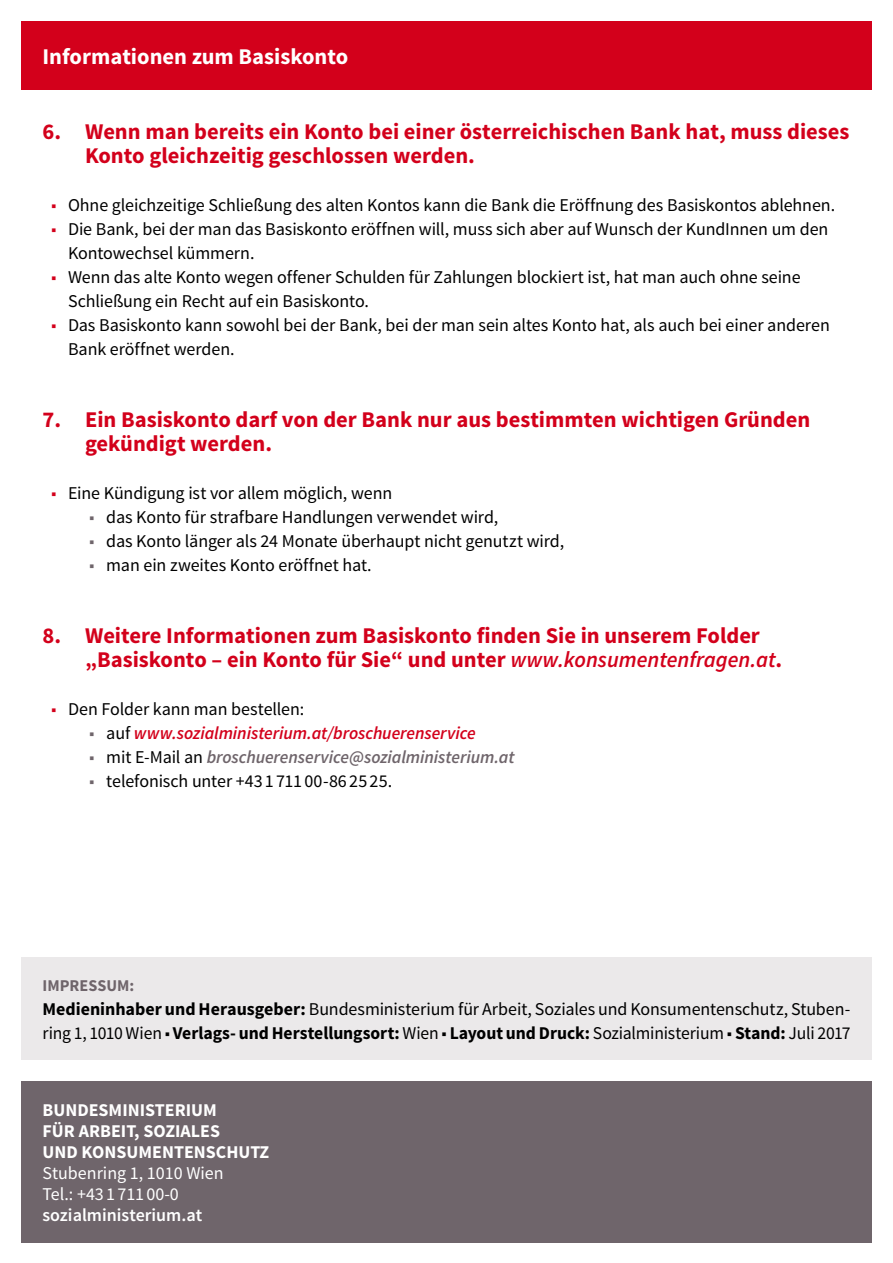
<style>
.page{position:relative;width:893px;height:1263px;background:#fff}
.page>*{position:absolute;margin:0;border:0;box-sizing:border-box;transform-origin:0 0}
.t1{font:700 22.5px/24px "Source Sans Pro";color:#d3001b}
.t2{font:700 22.5px "Source Sans Pro";color:#fff}
.Fliesstext_Impressum{font:18px/24px "Source Sans Pro";letter-spacing:-.005em;color:#000}
.BMASK{font:700 18px/21px "Source Sans Pro";color:#fff}
.t3{font:italic 600 18px "Source Sans Pro";letter-spacing:-.005em;color:#6f656b}
.t4{font:italic 600 18px "Source Sans Pro";letter-spacing:-.005em;color:#d3001b}
.Tel_Adresse{font:18px "Source Sans Pro";color:#fff}
.URL{font:600 18px "Source Sans Pro";color:#fff}
.Impressum{font:700 16.5px "Source Sans Pro";letter-spacing:.005em;color:#6f656b}
.s1{color:#d3001b}
.s2{color:#6f656b}
.s3{font-weight:600;font-style:italic}
.s4{font-weight:400;font-style:normal;color:#6f656b}
.s5{font-weight:400;font-style:normal;color:#000}
.s6{font-weight:400;font-style:normal}
.s7{font-weight:700}
</style>
<div class="page">
<div style="left:21px;top:1081px;width:851px;height:162px;background:#6f656b"></div>
<div style="left:21px;top:957px;width:851px;height:103px;background:#ebe9ea"></div>
<div style="left:21px;top:21px;width:851px;height:68px;background:#d3001b"></div>
<p class="t2" style="left:43px;top:42px;width:307px">Informationen zum Basiskonto</p>
<p class="t1" style="left:85px;top:120px;width:766px;text-indent:-43px">6. Wenn man bereits ein Konto bei einer österreichischen Bank hat, muss dieses<br>Konto gleichzeitig geschlossen werden.</p>
<p class="Fliesstext_Impressum" style="left:51px;top:193px;width:786px"><span class="s1">■</span> Ohne gleichzeitige Schließung des alten Kontos kann die Bank die Eröffnung des Basiskontos ablehnen.</p>
<p class="Fliesstext_Impressum" style="left:68px;top:217px;width:762px;text-indent:-17px"><span class="s1">■</span> Die Bank, bei der man das Basiskonto eröffnen will, muss sich aber auf Wunsch der KundInnen um den<br>Kontowechsel kümmern.</p>
<p class="Fliesstext_Impressum" style="left:68px;top:265px;width:734px;text-indent:-17px"><span class="s1">■</span> Wenn das alte Konto wegen offener Schulden für Zahlungen blockiert ist, hat man auch ohne seine<br>Schließung ein Recht auf ein Basiskonto.</p>
<p class="Fliesstext_Impressum" style="left:68px;top:313px;width:763px;text-indent:-17px"><span class="s1">■</span> Das Basiskonto kann sowohl bei der Bank, bei der man sein altes Konto hat, als auch bei einer anderen<br>Bank eröffnet werden.</p>
<p class="t1" style="left:85px;top:408px;width:727px;text-indent:-43px">7. Ein Basiskonto darf von der Bank nur aus bestimmten wichtigen Gründen gekündigt werden.</p>
<p class="Fliesstext_Impressum" style="left:51px;top:481px;width:343px"><span class="s1">■</span> Eine Kündigung ist vor allem möglich, wenn</p>
<p class="Fliesstext_Impressum" style="left:89px;top:505px;width:411px"><span class="s2">■</span> das Konto für strafbare Handlungen verwendet wird,</p>
<p class="Fliesstext_Impressum" style="left:89px;top:529px;width:476px"><span class="s2">■</span> das Konto länger als 24 Monate überhaupt nicht genutzt wird,</p>
<p class="Fliesstext_Impressum" style="left:89px;top:553px;width:284px"><span class="s2">■</span> man ein zweites Konto eröffnet hat.</p>
<p class="t1" style="left:85px;top:624px;width:699px;text-indent:-43px">8. Weitere Informationen zum Basiskonto finden Sie in unserem Folder „Basiskonto – ein Konto für Sie“ und unter <span class="s3">www.konsumentenfragen.at</span>.</p>
<p class="Fliesstext_Impressum" style="left:51px;top:697px;width:255px"><span class="s1">■</span> Den Folder kann man bestellen:</p>
<p class="t4" style="left:89px;top:721px;width:388px"><span class="s4">■</span> <span class="s5">auf</span> www.sozialministerium.at/broschuerenservice</p>
<p class="t3" style="left:89px;top:745px;width:427px"><span class="s6">■</span> <span class="s5">mit E-Mail an</span> broschuerenservice@sozialministerium.at</p>
<p class="Fliesstext_Impressum" style="left:89px;top:769px;width:304px"><span class="s2">■</span> telefonisch unter +43 1 711 00-86 25 25.</p>
<h1 class="Impressum" style="left:43px;top:974px;width:93px">IMPRESSUM:</h1>
<p class="Fliesstext_Impressum" style="left:43px;top:997px;width:809px"><span class="s7">Medieninhaber und Herausgeber:</span> Bundesministerium für Arbeit, Soziales und Konsumentenschutz, Stuben&shy;ring 1, 1010 Wien ■ <span class="s7">Verlags- und Herstellungsort:</span> Wien ■ <span class="s7">Layout und Druck:</span> Sozialministerium ■ <span class="s7">Stand:</span> Juli 2017</p>
<p class="BMASK" style="left:43px;top:1100px;width:228px">BUNDESMINISTERIUM<br>FÜR ARBEIT, SOZIALES<br>UND KONSUMENTENSCHUTZ</p>
<p class="Tel_Adresse" style="left:43px;top:1162px;width:183px">Stubenring 1, 1010 Wien</p>
<p class="Tel_Adresse" style="left:43px;top:1183px;width:138px">Tel.: +43 1 711 00-0</p>
<p class="URL" style="left:43px;top:1203px;width:161px">sozialministerium.at</p>
</div>
